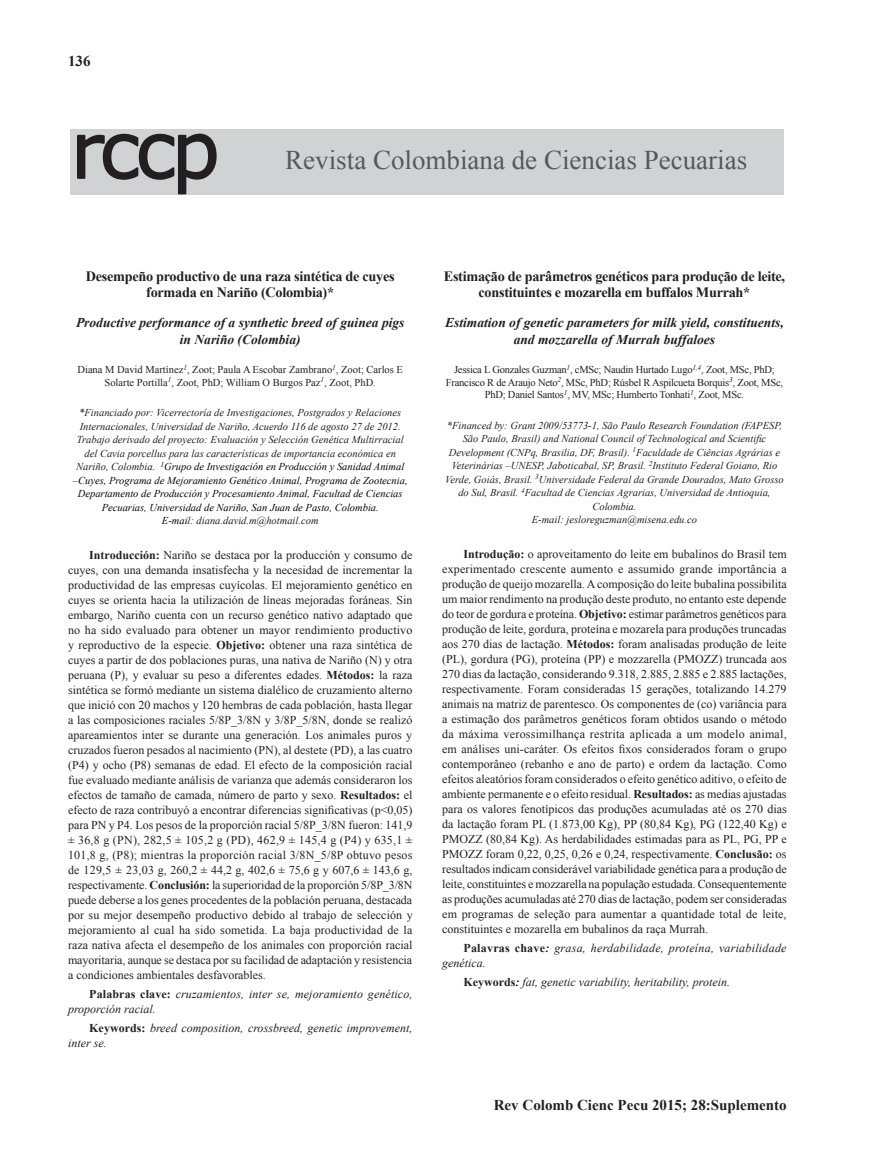
<style>
.page{position:relative;width:876px;height:1170px;background:#fff}
.page>*{position:absolute;margin:0;border:0;box-sizing:border-box;transform-origin:0 0}
.t1{font:27px "Times New Roman";color:#57585a}
.t2{font:700 15px "Times New Roman";color:#231f20}
.t3{font:700 14.25px/16.5px "Times New Roman";letter-spacing:-.02em;color:#231f20;text-align:center}
.t4{font:italic 700 13.5px/16.5px "Times New Roman";color:#231f20;text-align:center}
.t5{font:12px/15px "Times New Roman";color:#231f20;text-align:justify}
.t6{font:italic 12px/15px "Times New Roman";color:#231f20}
.t7{font:italic 12px/15px "Times New Roman";letter-spacing:.02em;color:#231f20}
.t8{font:italic 10.5px/13.5px "Times New Roman";color:#231f20;text-align:center}
.t9{font:10.5px/12.6px "Times New Roman";letter-spacing:-.02em;color:#231f20;text-align:center}
.t10{font:10.5px/12.6px "Times New Roman";color:#231f20;text-align:center}
.s1{color:#040503}
.s2{font-weight:700}
.s3{font-weight:700;font-style:normal}
</style>
<div class="page">
<div style="left:71px;top:129px;width:713px;height:66px;background:#d1d2d4"></div>
<svg style="left:77px;top:133px;width:140px;height:62px"></svg>
<p class="t2" style="left:68px;top:50px;width:24px">136</p>
<h1 class="t1" style="left:285px;top:141px;width:463px">Revista Colombiana de Ciencias Pecuarias</h1>
<p class="t3" style="left:86px;top:267px;width:310px">Desempeño productivo de una raza sintética de cuyes formada en Nariño (Colombia)*</p>
<p class="t4" style="left:76px;top:314px;width:330px">Productive performance of a synthetic breed of guinea pigs in Nariño (Colombia)</p>
<p class="t10" style="left:77px;top:363px;width:327px">Diana M David Martínez<sup>1</sup>, Zoot; Paula A Escobar Zambrano<sup>1</sup>, Zoot; Carlos E<br>Solarte Portilla<sup>1</sup>, Zoot, PhD; William O Burgos Paz<sup>1</sup>, Zoot, PhD.</p>
<p class="t8" style="left:73px;top:406px;width:336px"><span class="s1">*</span>Financiado por: Vicerrectoría de Investigaciones, Postgrados y Relaciones Internacionales, Universidad de Nariño, Acuerdo 116 de agosto 27 de 2012.<br>Trabajo derivado del proyecto: Evaluación y Selección Genética Multirracial del Cavia porcellus para las características de importancia económica en Nariño, Colombia. <sup>1</sup><span class="s1">Grupo de Investigación en Producción y Sanidad Animal –Cuyes, Programa de Mejoramiento Genético Animal, Programa de Zootecnia, Departamento de Producción y Procesamiento Animal, Facultad de Ciencias Pecuarias, Universidad de Nariño, San Juan de Pasto, Colombia.<br>E-mai</span>l: diana.david.m@hotmail.com</p>
<p class="t5" style="left:68px;top:546px;width:346px;text-indent:21px"><span class="s2">Introducción:</span> Nariño se destaca por la producción y consumo de cuyes, con una demanda insatisfecha y la necesidad de incrementar la productividad de las empresas cuyícolas. El mejoramiento genético en cuyes se orienta hacia la utilización de líneas mejoradas foráneas. Sin embargo, Nariño cuenta con un recurso genético nativo adaptado que no ha sido evaluado para obtener un mayor rendimiento productivo y reproductivo de la especie. <span class="s2">Objetivo:</span> obtener una raza sintética de cuyes a partir de dos poblaciones puras, una nativa de Nariño (N) y otra peruana (P), y evaluar su peso a diferentes edades. <span class="s2">Métodos:</span> la raza sintética se formó mediante un sistema dialélico de cruzamiento alterno que inició con 20 machos y 120 hembras de cada población, hasta llegar a las composiciones raciales 5/8P_3/8N y 3/8P_5/8N, donde se realizó apareamientos inter se durante una generación. Los animales puros y cruzados fueron pesados al nacimiento (PN), al destete (PD), a las cuatro (P4) y ocho (P8) semanas de edad. El efecto de la composición racial fue evaluado mediante análisis de varianza que además consideraron los efectos de tamaño de camada, número de parto y sexo. <span class="s2">Resultados:</span> el efecto de raza contribuyó a encontrar diferencias significativas (p&lt;0,05) para PN y P4. Los pesos de la proporción racial 5/8P_3/8N fueron: 141,9 ± 36,8 g (PN), 282,5 ± 105,2 g (PD), 462,9 ± 145,4 g (P4) y 635,1 ± 101,8 g, (P8); mientras la proporción racial 3/8N_5/8P obtuvo pesos de 129,5 ± 23,03 g, 260,2 ± 44,2 g, 402,6 ± 75,6 g y 607,6 ± 143,6 g, respectivamente. <span class="s2">Conclusión:</span> la superioridad de la proporción 5/8P_3/8N puede deberse a los genes procedentes de la población peruana, destacada por su mejor desempeño productivo debido al trabajo de selección y mejoramiento al cual ha sido sometida. La baja productividad de la raza nativa afecta el desempeño de los animales con proporción racial mayoritaria, aunque se destaca por su facilidad de adaptación y resistencia a condiciones ambientales desfavorables.</p>
<p class="t6" style="left:68px;top:986px;width:346px;text-indent:21px"><span class="s3">Palabras clave:</span> cruzamientos, inter se, mejoramiento genético, proporción racial.</p>
<p class="t6" style="left:68px;top:1020px;width:346px;text-indent:21px"><span class="s3">Keywords:</span> breed composition, crossbreed, genetic improvement, inter se.</p>
<p class="t3" style="left:444px;top:267px;width:343px">Estimação de parâmetros genéticos para produção de leite, constituintes e mozarella em buffalos Murrah*</p>
<p class="t4" style="left:445px;top:314px;width:340px">Estimation of genetic parameters for milk yield, constituents, and mozzarella of Murrah buffaloes</p>
<p class="t9" style="left:446px;top:363px;width:339px">Jessica L Gonzales Guzman<sup>1</sup>, cMSc; Naudin Hurtado Lugo<sup>1,4</sup>, Zoot, MSc, PhD;<br>Francisco R de Araujo Neto<sup>2</sup>, MSc, PhD; Rúsbel R Aspilcueta Borquis<sup>3</sup>, Zoot, MSc,<br>PhD; Daniel Santos<sup>1</sup>, MV, MSc; Humberto Tonhati<sup>1</sup>, Zoot, MSc.</p>
<p class="t8" style="left:445px;top:418px;width:340px">*Financed by: Grant 2009/53773-1, São Paulo Research Foundation (FAPESP, São Paulo, Brasil) and National Council of Technological and Scientific Development (CNPq, Brasilia, DF, Brasil). <sup>1</sup>Faculdade de Ciências Agrárias e Veterinárias –UNESP, Jaboticabal, SP, Brasil. <sup>2</sup>Instituto Federal Goiano, Rio Verde, Goiás, Brasil. <sup>3</sup>Universidade Federal da Grande Dourados, Mato Grosso do Sul, Brasil. <sup>4</sup>Facultad de Ciencias Agrarias, Universidad de Antioquia, Colombia.<br>E-mail: jesloreguzman@misena.edu.co</p>
<p class="t5" style="left:442px;top:545px;width:346px;text-indent:21px"><span class="s2">Introdução:</span> o aproveitamento do leite em bubalinos do Brasil tem experimentado crescente aumento e assumido grande importância a produção de queijo mozarella. A composição do leite bubalina possibilita um maior rendimento na produção deste produto, no entanto este depende do teor de gordura e proteína. <span class="s2">Objetivo:</span> estimar parâmetros genéticos para produção de leite, gordura, proteína e mozarela para produções truncadas aos 270 dias de lactação. <span class="s2">Métodos:</span> foram analisadas produção de leite (PL), gordura (PG), proteína (PP) e mozzarella (PMOZZ) truncada aos 270 dias da lactação, considerando 9.318, 2.885, 2.885 e 2.885 lactações, respectivamente. Foram consideradas 15 gerações, totalizando 14.279 animais na matriz de parentesco. Os componentes de (co) variância para a estimação dos parâmetros genéticos foram obtidos usando o método da máxima verossimilhança restrita aplicada a um modelo animal, em análises uni-caráter. Os efeitos fixos considerados foram o grupo contemporâneo (rebanho e ano de parto) e ordem da lactação. Como efeitos aleatórios foram considerados o efeito genético aditivo, o efeito de ambiente permanente e o efeito residual. <span class="s2">Resultados:</span> as medias ajustadas para os valores fenotípicos das produções acumuladas até os 270 dias da lactação foram PL (1.873,00 Kg), PP (80,84 Kg), PG (122,40 Kg) e PMOZZ (80,84 Kg). As herdabilidades estimadas para as PL, PG, PP e PMOZZ foram 0,22, 0,25, 0,26 e 0,24, respectivamente. <span class="s2">Conclusão:</span> os resultados indicam considerável variabilidade genética para a produção de leite, constituintes e mozzarella na população estudada. Consequentemente as produções acumuladas até 270 dias de lactação, podem ser consideradas em programas de seleção para aumentar a quantidade total de leite, constituintes e mozarella em bubalinos da raça Murrah.</p>
<p class="t7" style="left:442px;top:940px;width:346px;text-indent:21px"><span class="s3">Palavras chave</span><span class="s2">:</span> grasa, herdabilidade, proteína, variabilidade genética.</p>
<p class="t6" style="left:463px;top:974px;width:268px"><span class="s3">Keywords</span><span class="s2">:</span> fat, genetic variability, heritability, protein.</p>
<p class="t2" style="left:494px;top:1093px;width:294px">Rev Colomb Cienc Pecu 2015; 28:Suplemento</p>
</div>
